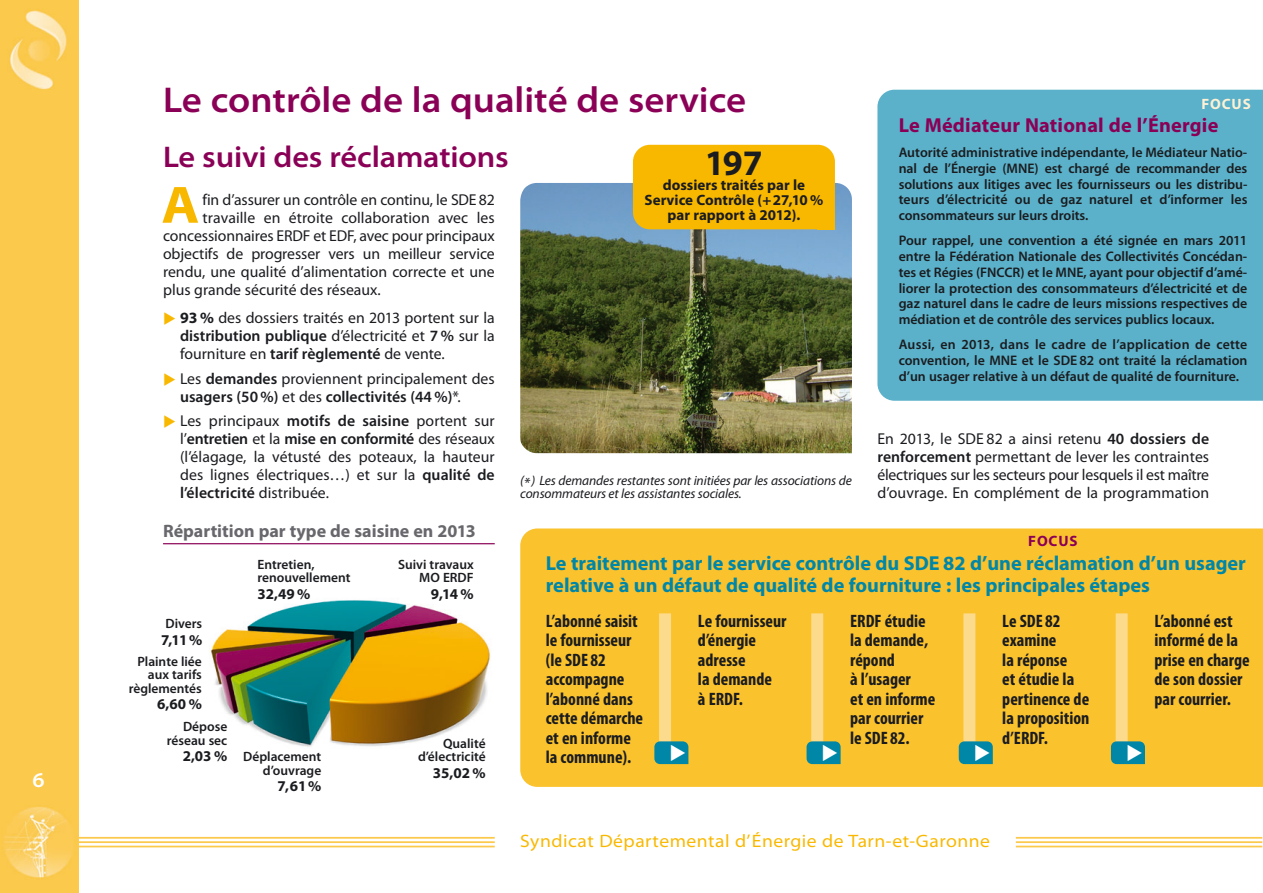
<style>
.page{position:relative;width:1263px;height:893px;background:#fff}
.page>*{position:absolute;margin:0;border:0;box-sizing:border-box;transform-origin:0 0}
.t1{font:700 semi-expanded 52.8px "Myriad Pro";color:#f9b800}
.t2{font:600 semi-expanded 36px "Myriad Pro";color:#8a0056}
.t3{font:700 36px "Myriad Pro";color:#1b1c20}
.t4{font:600 semi-expanded 30px "Myriad Pro";letter-spacing:-.005em;color:#8a0056}
.t5{font:600 semi-expanded 21px "Myriad Pro";color:#fff}
.t6{font:700 20.25px/22.5px "Myriad Pro";color:#0086a7}
.t7{font:700 20.25px "Myriad Pro";letter-spacing:.01em;color:#8a0056}
.t8{font:700 condensed 18px/19.5px "Myriad Pro";color:#1b1c20}
.t9{font:semi-expanded 18px "Myriad Pro";letter-spacing:.03em;color:#f9b800}
.t10{font:700 18px "Myriad Pro";color:#68676c}
.t11{font:15.75px/18px "Myriad Pro";color:#1b1c20;text-align:justify}
.t12{font:700 15px/15px "Myriad Pro";color:#1b1c20;text-align:center}
.t13{font:700 15px "Myriad Pro";letter-spacing:.055em;color:#8a0056}
.t14{font:700 15px "Myriad Pro";letter-spacing:.055em;color:#fef1d5}
.t15{font:600 13.8px/15.8px "Myriad Pro";color:#1b1c20;text-align:justify}
.t16{font:600 13.5px/13.5px "Myriad Pro";color:#1b1c20;text-align:right}
.t17{font:italic 13.5px/13.5px "Myriad Pro";letter-spacing:-.01em;color:#1b1c20}
.s1{font-weight:700}
.s2{font-weight:600}
.s3{font-size:15px}
</style>
<div class="page">
<div style="left:0;top:0;width:78px;height:893px;background:#fbc94b"></div>
<img style="left:8px;top:10px;width:59px;height:80px">
<hr style="left:78px;top:837px;width:417px;height:2px;background:#fbc94b">
<hr style="left:78px;top:841px;width:417px;height:2px;background:#fbc94b">
<hr style="left:78px;top:846px;width:417px;height:1px;background:#fbc94b">
<hr style="left:1016px;top:837px;width:246px;height:2px;background:#fbc94b">
<hr style="left:1016px;top:841px;width:246px;height:2px;background:#fbc94b">
<hr style="left:1016px;top:846px;width:246px;height:1px;background:#fbc94b">
<img style="left:4px;top:807px;width:68px;height:71px">
<img style="left:520px;top:183px;width:332px;height:270px">
<div style="left:818px;top:212px;width:17px;height:17px;background:#f9b800"></div>
<div style="left:633px;top:145px;width:202px;height:84px;background:#f9b800;border-radius:17px"></div>
<div style="left:520px;top:528px;width:742px;height:259px;background:#fac22d"></div>
<div style="left:877px;top:90px;width:385px;height:311px;background:#5ab1c9"></div>
<hr style="left:163px;top:543px;width:332px;height:1px;background:#8a0056">
<img style="left:211px;top:600px;width:279px;height:147px">
<div style="left:659px;top:613px;width:12px;height:130px;background:#fcdb8c"></div>
<div style="left:811px;top:613px;width:12px;height:130px;background:#fcdb8c"></div>
<div style="left:963px;top:613px;width:12px;height:130px;background:#fcdb8c"></div>
<div style="left:1116px;top:613px;width:12px;height:130px;background:#fcdb8c"></div>
<svg style="left:654px;top:741px;width:34px;height:23px"></svg>
<svg style="left:806px;top:741px;width:35px;height:23px"></svg>
<svg style="left:959px;top:741px;width:34px;height:23px"></svg>
<svg style="left:1111px;top:741px;width:34px;height:23px"></svg>
<h3 class="t5" style="left:33px;top:772px;width:14px">6</h3>
<h2 class="t2" style="left:163px;top:86px;width:585px">Le contrôle de la qualité de service</h2>
<h2 class="t3" style="left:705px;top:149px;width:59px">197</h2>
<p class="t12" style="left:644px;top:178px;width:180px">dossiers traités par le<br>Service Contrôle (+ 27,10 % par rapport à 2012).</p>
<h3 class="t4" style="left:163px;top:146px;width:347px">Le suivi des réclamations</h3>
<h1 class="t1" style="left:161px;top:185px;width:40px">A</h1>
<p class="t11" style="left:203px;top:191px;width:294px">fin d’assurer un contrôle en continu, le SDE 82</p>
<p class="t11" style="left:203px;top:209px;width:294px">travaille en étroite collaboration avec les</p>
<p class="t11" style="left:163px;top:227px;width:333px">concessionnaires ERDF et EDF, avec pour principaux</p>
<p class="t11" style="left:163px;top:245px;width:333px">objectifs de progresser vers un meilleur service</p>
<p class="t11" style="left:163px;top:263px;width:333px">rendu, une qualité d’alimentation correcte et une</p>
<p class="t11" style="left:163px;top:281px;width:219px">plus grande sécurité des réseaux.</p>
<p class="t11" style="left:180px;top:310px;width:316px"><span class="s1">93 %</span> des dossiers traités en 2013 portent sur la <span class="s2">distribution publique</span> d’électricité et <span class="s2">7 %</span> sur la fourniture en <span class="s2">tarif règlementé</span> de vente.</p>
<p class="t11" style="left:180px;top:370px;width:316px">Les <span class="s2">demandes</span> proviennent principalement des <span class="s2">usagers (50 %)</span> et des <span class="s2">collectivités (44 %)</span>*.</p>
<p class="t11" style="left:180px;top:413px;width:316px">Les principaux <span class="s2">motifs de saisine</span> portent sur l’<span class="s2">entretien</span> et la <span class="s2">mise en conformité</span> des réseaux (l’élagage, la vétusté des poteaux, la hauteur des lignes électriques…) et sur la <span class="s2">qualité de l’électricité</span> distribuée.</p>
<p class="t17" style="left:520px;top:474px;width:333px">(<span class="s3">*</span>) Les demandes restantes sont initiées par les associations de consommateurs et les assistantes sociales.</p>
<p class="t14" style="left:1201px;top:98px;width:51px">FOCUS</p>
<p class="t7" style="left:899px;top:117px;width:321px">Le Médiateur National de l’Énergie</p>
<p class="t15" style="left:899px;top:145px;width:350px">Autorité administrative indépendante, le Médiateur Natio&shy;nal de l’Énergie (MNE) est chargé de recommander des solutions aux litiges avec les fournisseurs ou les distribu&shy;teurs d’électricité ou de gaz naturel et d’informer les consommateurs sur leurs droits.</p>
<p class="t15" style="left:899px;top:234px;width:350px">Pour rappel, une convention a été signée en mars 2011 entre la Fédération Nationale des Collectivités Concédan&shy;tes et Régies (FNCCR) et le MNE, ayant pour objectif d’amé&shy;liorer la protection des consommateurs d’électricité et de gaz naturel dans le cadre de leurs missions respectives de médiation et de contrôle des services publics locaux.</p>
<p class="t15" style="left:899px;top:338px;width:350px">Aussi, en 2013, dans le cadre de l’application de cette convention, le MNE et le SDE 82 ont traité la réclamation d’un usager relative à un défaut de qualité de fourniture.</p>
<p class="t11" style="left:877px;top:431px;width:333px">En 2013, le SDE 82 a ainsi retenu <span class="s2">40 dossiers de renforcement</span> permettant de lever les contraintes électriques sur les secteurs pour lesquels il est maître d’ouvrage. En complément de la programmation</p>
<p class="t10" style="left:163px;top:524px;width:314px">Répartition par type de saisine en 2013</p>
<p class="t16" style="left:258px;top:558px;width:94px;text-align:left">Entretien, renouvellement</p>
<p class="t12" style="left:258px;top:587px;width:54px">32,49 %</p>
<p class="t16" style="left:165px;top:618px;width:38px">Divers</p>
<p class="t12" style="left:161px;top:633px;width:43px">7,11 %</p>
<p class="t16" style="left:129px;top:655px;width:75px">Plainte liée aux tarifs règlementés</p>
<p class="t12" style="left:157px;top:698px;width:46px">6,60 %</p>
<p class="t16" style="left:398px;top:558px;width:77px">Suivi travaux<br>MO ERDF</p>
<p class="t12" style="left:431px;top:587px;width:44px">9,14 %</p>
<p class="t16" style="left:167px;top:721px;width:62px">Dépose réseau sec</p>
<p class="t12" style="left:183px;top:750px;width:46px">2,03 %</p>
<p class="t16" style="left:243px;top:751px;width:80px">Déplacement d’ouvrage</p>
<p class="t12" style="left:278px;top:780px;width:45px">7,61%</p>
<p class="t16" style="left:418px;top:738px;width:69px">Qualité d’électricité</p>
<p class="t12" style="left:433px;top:766px;width:54px">35,02 %</p>
<p class="t13" style="left:1028px;top:535px;width:51px">FOCUS</p>
<p class="t6" style="left:546px;top:553px;width:702px">Le traitement par le service contrôle du SDE 82 d’une réclamation d’un usager relative à un défaut de qualité de fourniture : les principales étapes</p>
<p class="t8" style="left:546px;top:612px;width:99px">L’abonné saisit le fournisseur (le SDE 82 accompagne l’abonné dans cette démarche et en informe la commune).</p>
<p class="t8" style="left:698px;top:612px;width:90px">Le fournisseur d’énergie adresse<br>la demande<br>à ERDF.</p>
<p class="t8" style="left:850px;top:612px;width:87px">ERDF étudie la demande, répond<br>à l’usager<br>et en informe par courrier le SDE 82.</p>
<p class="t8" style="left:1002px;top:612px;width:89px">Le SDE 82 examine<br>la réponse<br>et étudie la pertinence de la proposition d’ERDF.</p>
<p class="t8" style="left:1154px;top:612px;width:97px">L’abonné est informé de la prise en charge de son dossier par courrier.</p>
<p class="t9" style="left:520px;top:834px;width:471px">Syndicat Départemental d’Énergie de Tarn-et-Garonne</p>
</div>
